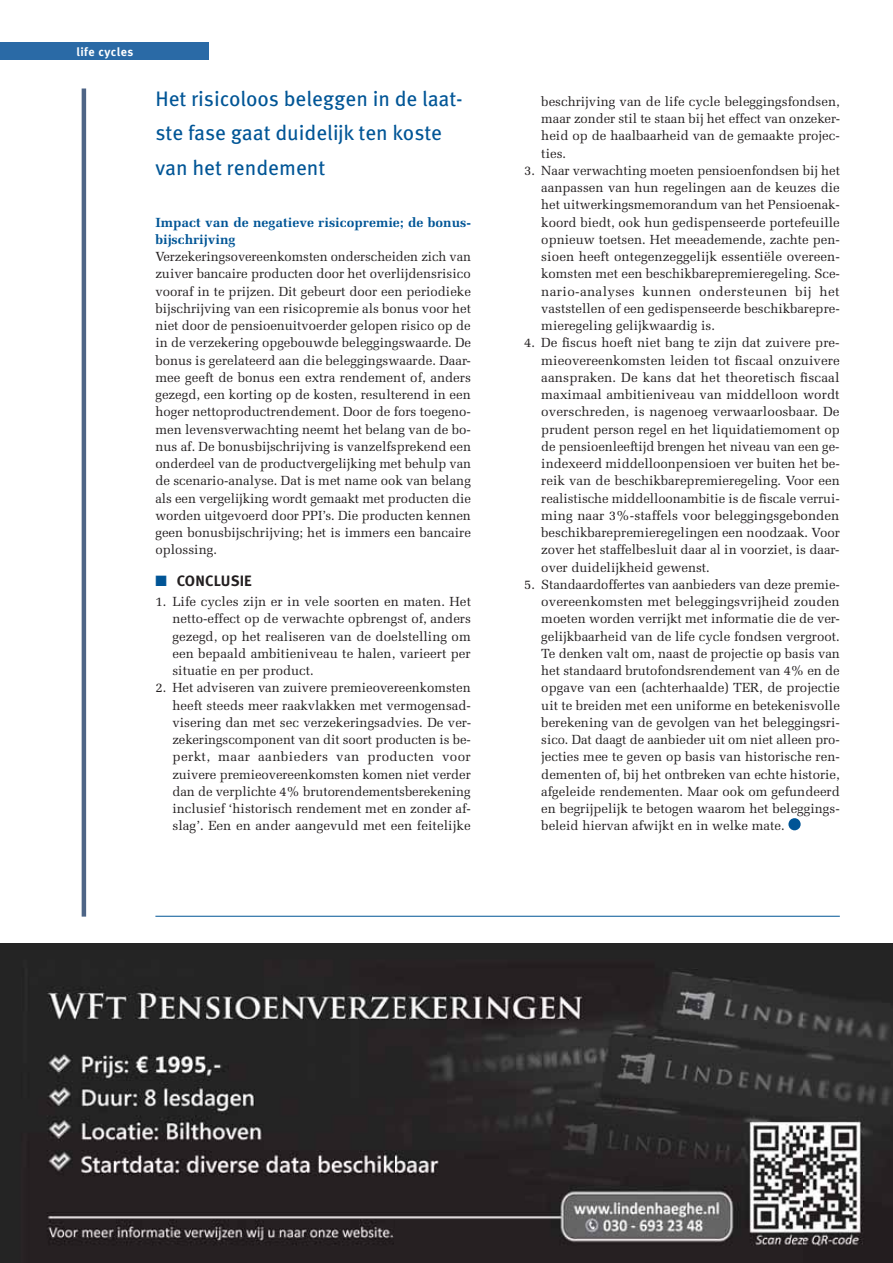
<style>
.page{position:relative;width:893px;height:1263px;background:#fff}
.page>*{position:absolute;margin:0;border:0;box-sizing:border-box;transform-origin:0 0}
.t1{font:21px/34.5px "Meta Pro";color:#005596}
.t2{font:700 15px "Meta Pro";letter-spacing:.01em;color:#231f20}
.t3{font:13.2px/17.2px "Melior LT Std";color:#231f20;text-align:justify}
.t4{font:700 12px "Meta Pro";letter-spacing:.035em;color:#fff}
.s1{font-weight:700;color:#005596}
.s2{color:#005596}
</style>
<div class="page">
<div style="left:0;top:43px;width:209px;height:17px;background:#2a6aa6"></div>
<hr style="left:82px;top:88px;width:4px;height:828px;background:#4e6586">
<div style="left:788px;top:818px;width:13px;height:12px;background:#005596;border-radius:50%"></div>
<hr style="left:155px;top:916px;width:685px;height:1px;background:#005596">
<img style="left:0;top:943px;width:893px;height:320px">
<p class="t4" style="left:77px;top:47px;width:58px">life cycles</p>
<p class="t1" style="left:155px;top:84px;width:309px">Het risicoloos beleggen in de laat&shy;ste fase gaat duidelĳk ten koste van het rendement</p>
<p class="t3" style="left:155px;top:214px;width:317px;text-align:left"><span class="s1">Impact van de negatieve risicopremie; de bonus&shy;bijschrijving<br></span>Verzekeringsovereenkomsten onderscheiden zich van zuiver bancaire producten door het overlijdensrisico vooraf in te prijzen. Dit gebeurt door een periodieke bijschrijving van een risicopremie als bonus voor het niet door de pensioenuitvoerder gelopen risico op de in de verzekering opgebouwde beleggingswaarde. De bonus is gerelateerd aan die beleggingswaarde. Daar&shy;mee geeft de bonus een extra rendement of, anders gezegd, een korting op de kosten, resulterend in een hoger nettoproductrendement. Door de fors toegeno&shy;men levensverwachting neemt het belang van de bo&shy;nus af. De bonusbijschrijving is vanzelfsprekend een onderdeel van de productvergelijking met behulp van de scenario-analyse. Dat is met name ook van belang als een vergelijking wordt gemaakt met producten die worden uitgevoerd door PPI’s. Die producten kennen geen bonusbijschrijving; het is immers een bancaire oplossing.</p>
<p class="t2" style="left:155px;top:575px;width:98px"><span class="s2">■</span> CONCLUSIE</p>
<p class="t3" style="left:172px;top:593px;width:300px;text-indent:-17px">1. Life cycles zijn er in vele soorten en maten. Het netto-effect op de verwachte opbrengst of, anders gezegd, op het realiseren van de doelstelling om een bepaald ambitieniveau te halen, varieert per situatie en per product.</p>
<p class="t3" style="left:172px;top:680px;width:300px;text-indent:-17px">2. Het adviseren van zuivere premieovereenkomsten heeft steeds meer raakvlakken met vermogensad&shy;visering dan met sec verzekeringsadvies. De ver&shy;zekeringscomponent van dit soort producten is be&shy;perkt, maar aanbieders van producten voor zuivere premieovereenkomsten komen niet verder dan de verplichte 4% brutorendementsberekening inclusief ‘historisch rendement met en zonder af&shy;slag’. Een en ander aangevuld met een feitelijke</p>
<p class="t3" style="left:541px;top:93px;width:300px">beschrijving van de life cycle beleggingsfondsen, maar zonder stil te staan bij het effect van onzeker&shy;heid op de haalbaarheid van de gemaakte projec&shy;ties.</p>
<p class="t3" style="left:541px;top:162px;width:300px;text-indent:-17px">3. Naar verwachting moeten pensioenfondsen bij het aanpassen van hun regelingen aan de keuzes die het uitwerkingsmemorandum van het Pensioenak&shy;koord biedt, ook hun gedispenseerde portefeuille opnieuw toetsen. Het meeademende, zachte pen&shy;sioen heeft ontegenzeggelijk essentiële overeen&shy;komsten met een beschikbarepremieregeling. Sce&shy;nario-analyses kunnen ondersteunen bij het vaststellen of een gedispenseerde beschikbarepre&shy;mieregeling gelijkwaardig is.</p>
<p class="t3" style="left:541px;top:335px;width:300px;text-indent:-17px">4. De fiscus hoeft niet bang te zijn dat zuivere pre&shy;mieovereenkomsten leiden tot fiscaal onzuivere aanspraken. De kans dat het theoretisch fiscaal maximaal ambitieniveau van middelloon wordt overschreden, is nagenoeg verwaarloosbaar. De prudent person regel en het liquidatiemoment op de pensioenleeftijd brengen het niveau van een ge&shy;indexeerd middelloonpensioen ver buiten het be&shy;reik van de beschikbarepremieregeling. Voor een realistische middelloonambitie is de fiscale verrui&shy;ming naar 3%-staffels voor beleggingsgebonden beschikbarepremieregelingen een noodzaak. Voor zover het staffelbesluit daar al in voorziet, is daar&shy;over duidelijkheid gewenst.</p>
<p class="t3" style="left:541px;top:576px;width:300px;text-indent:-17px">5. Standaardoffertes van aanbieders van deze premie&shy;overeenkomsten met beleggingsvrijheid zouden moeten worden verrijkt met informatie die de ver&shy;gelijkbaarheid van de life cycle fondsen vergroot.<br>Te denken valt om, naast de projectie op basis van het standaard brutofondsrendement van 4% en de opgave van een (achterhaalde) TER, de projectie uit te breiden met een uniforme en betekenisvolle berekening van de gevolgen van het beleggingsri&shy;sico. Dat daagt de aanbieder uit om niet alleen pro&shy;jecties mee te geven op basis van historische ren&shy;dementen of, bij het ontbreken van echte historie, afgeleide rendementen. Maar ook om gefundeerd en begrijpelijk te betogen waarom het beleggings&shy;beleid hiervan afwijkt en in welke mate.</p>
</div>
